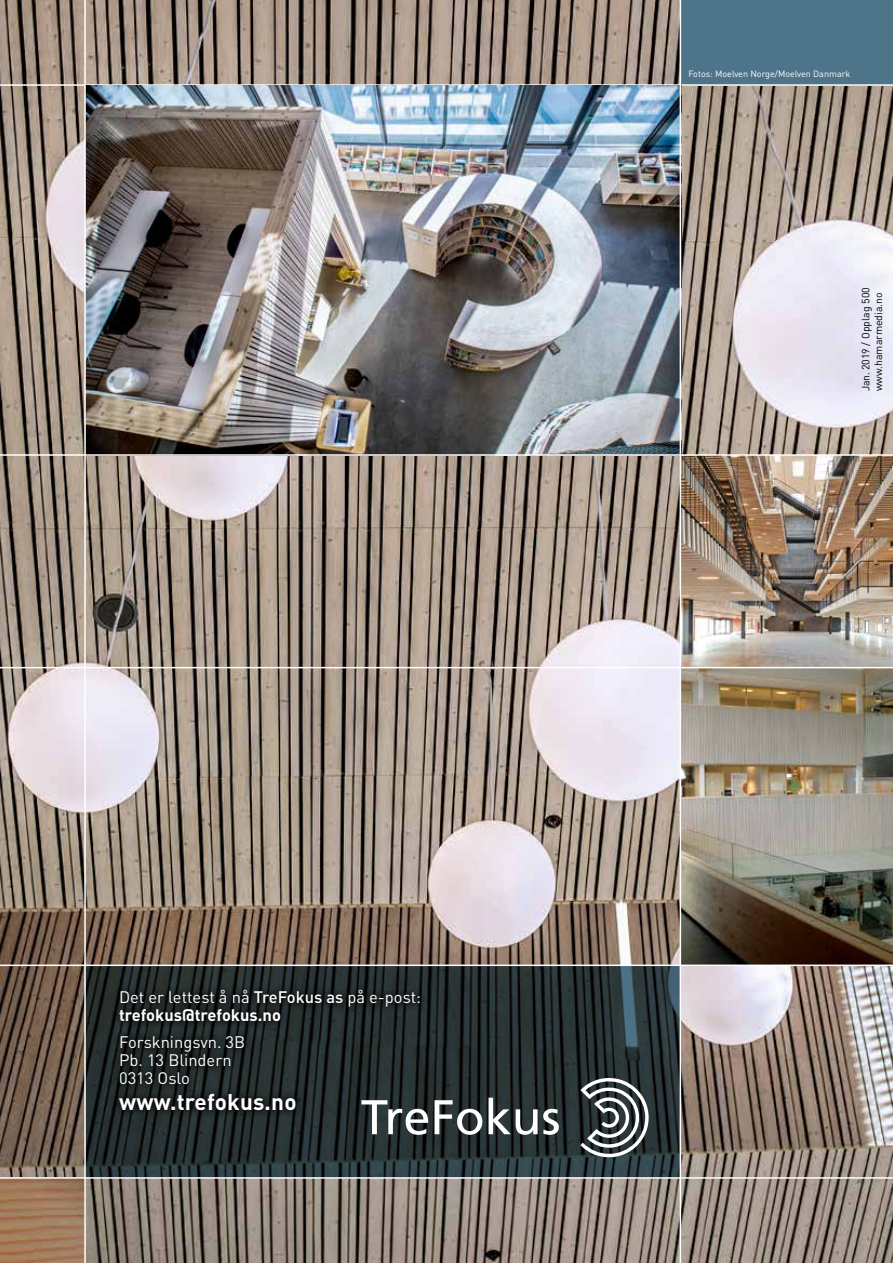
<style>
.page{position:relative;width:893px;height:1263px;background:#fff}
.page>*{position:absolute;margin:0;border:0;box-sizing:border-box;transform-origin:0 0}
.t1{font:700 22.5px "DINOT";letter-spacing:.01em;color:#fff}
.t2{font:16.5px/18px "DINOT";color:#fff}
.t3{font:10.5px/12.6px "DINOT";color:#000}
.t4{font:9px "DINOT";color:#fff}
.s1{font-weight:500}
.s2{font-weight:700}
</style>
<div class="page">
<img style="left:0;top:0;width:893px;height:1263px">
<img style="left:681px;top:456px;width:212px;height:508px">
<img style="left:0;top:1179px;width:84px;height:84px">
<svg style="left:86px;top:966px;width:594px;height:211px;background:#242e30"></svg>
<svg style="left:111px;top:982px;width:317px;height:137px;background:#1c2323"></svg>
<svg style="left:580px;top:1078px;width:69px;height:79px"></svg>
<svg style="left:361px;top:1100px;width:67px;height:35px"></svg>
<svg style="left:434px;top:1100px;width:48px;height:35px"></svg>
<svg style="left:489px;top:1098px;width:70px;height:37px"></svg>
<div style="left:680px;top:0;width:213px;height:85px;background:#4e748a"></div>
<hr style="left:0;top:1177px;width:893px;height:2px;background:#fff">
<hr style="left:0;top:964px;width:893px;height:2px;background:#fff">
<hr style="left:0;top:667px;width:893px;height:1px;background:#fff">
<hr style="left:0;top:84px;width:893px;height:2px;background:#fff">
<img style="left:86px;top:86px;width:594px;height:368px">
<hr style="left:680px;top:0;width:1px;height:1263px;background:#fff">
<hr style="left:84px;top:0;width:2px;height:1263px;background:#fff">
<hr style="left:0;top:454px;width:893px;height:2px;background:#fff">
<p class="t2" style="left:119px;top:988px;width:304px">Det er lettest å nå <span class="s1">TreFokus as</span> på e-post: <span class="s2">trefokus@trefokus.no</span></p>
<p class="t2" style="left:119px;top:1033px;width:128px">Forskningsvn. 3B<br>Pb. 13 Blindern<br>0313 Oslo</p>
<h1 class="t1" style="left:119px;top:1087px;width:179px">www.trefokus.no</h1>
<p class="t4" style="left:688px;top:68px;width:163px">Fotos: Moelven Norge/Moelven Danmark</p>
<p class="t3" style="left:859px;top:391px;width:106px;rotate:-90deg">Jan.2019 / Opplag 500 www.hamarmedia.no</p>
</div>
